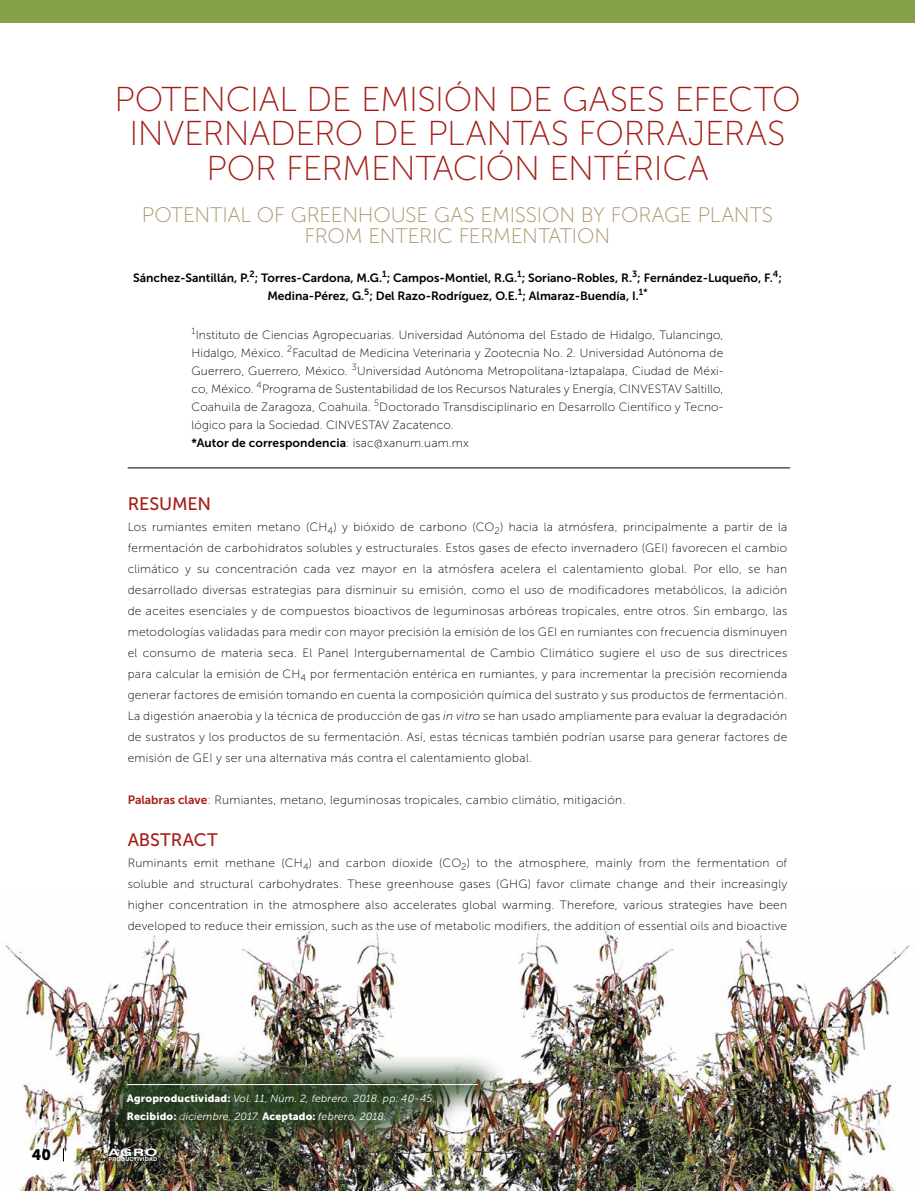
<style>
.page{position:relative;width:915px;height:1191px;background:#fff}
.page>*{position:absolute;margin:0;border:0;box-sizing:border-box;transform-origin:0 0}
.t1{font:34.5px/34.5px "Museo Sans 100";letter-spacing:-.01em;color:#a51d17;text-align:center}
.t2{font:21px/21px "Museo Sans 100";letter-spacing:-.01em;color:#a99165;text-align:center}
.t3{font:18px "Museo Sans 500";letter-spacing:-.005em;color:#a51d17}
.t4{font:15px "Museo Sans 900";color:#000}
.t5{font:12px/21px "Museo Sans 100";letter-spacing:.02em;color:#000;text-align:justify}
.t6{font:12px/18px "Museo Sans 700";color:#000;text-align:center}
.t7{font:italic 10.5px/18px "Museo Sans 300";letter-spacing:.01em;color:#fff}
.t8{font:700 10.35px "Swiss 721 BT";color:#fff;scale:1.52 1}
.t9{font:9px "Museo Sans 100";color:#000}
.t10{font:700 5.4px "Swiss 721 BT";letter-spacing:.03em;color:#fff}
.s1{font-family:"Museo Sans 100"}
.s2{font-style:italic}
.s3{font-family:"Museo Sans 700";color:#a51d17}
.s4{font-family:"Museo Sans 900";font-style:normal}
</style>
<div class="page">
<img style="left:5px;top:927px;width:905px;height:264px">
<div style="left:96px;top:1052px;width:412px;height:100px;background:#203d1e;opacity:.85"></div>
<hr style="left:127px;top:1084px;width:351px;height:1px;background:#fff">
<div style="left:0;top:0;width:914px;height:23px;background:#83a247"></div>
<hr style="left:128px;top:467px;width:661px;height:1px;background:#000">
<svg style="left:63px;top:1148px;width:1px;height:13px"></svg>
<h1 class="t1" style="left:114px;top:82px;width:687px">POTENCIAL DE EMISIÓN DE GASES EFECTO<br>INVERNADERO DE PLANTAS FORRAJERAS<br>POR FERMENTACIÓN ENTÉRICA</h1>
<h2 class="t2" style="left:142px;top:204px;width:632px">POTENTIAL OF GREENHOUSE GAS EMISSION BY FORAGE PLANTS<br>FROM ENTERIC FERMENTATION</h2>
<p class="t6" style="left:133px;top:269px;width:650px">Sánchez-Santillán, P.<sup>2</sup>; Torres-Cardona, M.G.<sup>1</sup>; Campos-Montiel, R.G.<sup>1</sup>; Soriano-Robles, R.<sup>3</sup>; Fernández-Luqueño, F.<sup>4</sup>;<br>Medina-Pérez, G.<sup>5</sup>; Del Razo-Rodríguez, O.E.<sup>1</sup>; Almaraz-Buendía, I.<sup>1*</sup></p>
<p class="t9" style="left:191px;top:326px;width:5px">1</p>
<p class="t5" style="left:191px;top:326px;width:533px;line-height:18px;text-indent:4px">Instituto de Ciencias Agropecuarias. Universidad Autónoma del Estado de Hidalgo, Tulancingo, Hidalgo, México. <sup>2</sup>Facultad de Medicina Veterinaria y Zootecnia No. 2. Universidad Autónoma de Guerrero, Guerrero, México. <sup>3</sup>Universidad Autónoma Metropolitana-Iztapalapa, Ciudad de Méxi&shy;co, México. <sup>4</sup>Programa de Sustentabilidad de los Recursos Naturales y Energía, CINVESTAV Saltillo, Coahuila de Zaragoza, Coahuila. <sup>5</sup>Doctorado Transdisciplinario en Desarrollo Científico y Tecno&shy;lógico para la Sociedad. CINVESTAV Zacatenco.</p>
<p class="t6" style="left:191px;top:434px;width:279px">*Autor de correspondencia<span class="s1">: isac@xanum.uam.mx</span></p>
<h3 class="t3" style="left:128px;top:494px;width:85px">RESUMEN</h3>
<p class="t5" style="left:128px;top:516px;width:661px">Los rumiantes emiten metano (CH<sub>4</sub>) y bióxido de carbono (CO<sub>2</sub>) hacia la atmósfera, principalmente a partir de la fermentación de carbohidratos solubles y estructurales. Estos gases de efecto invernadero (GEI) favorecen el cambio climático y su concentración cada vez mayor en la atmósfera acelera el calentamiento global. Por ello, se han desarrollado diversas estrategias para disminuir su emisión, como el uso de modificadores metabólicos, la adición de aceites esenciales y de compuestos bioactivos de leguminosas arbóreas tropicales, entre otros. Sin embargo, las metodologías validadas para medir con mayor precisión la emisión de los GEI en rumiantes con frecuencia disminuyen el consumo de materia seca. El Panel Intergubernamental de Cambio Climático sugiere el uso de sus directrices para calcular la emisión de CH<sub>4</sub> por fermentación entérica en rumiantes, y para incrementar la precisión recomienda generar factores de emisión tomando en cuenta la composición química del sustrato y sus productos de fermentación.<br>La digestión anaerobia y la técnica de producción de gas <span class="s2">in vitro</span> se han usado ampliamente para evaluar la degradación de sustratos y los productos de su fermentación. Así, estas técnicas también podrían usarse para generar factores de emisión de GEI y ser una alternativa más contra el calentamiento global.</p>
<p class="t5" style="left:128px;top:789px;width:499px"><span class="s3">Palabras clave</span>: Rumiantes, metano, leguminosas tropicales, cambio climátio, mitigación.</p>
<h3 class="t3" style="left:128px;top:830px;width:92px">ABSTRACT</h3>
<p class="t5" style="left:128px;top:852px;width:661px">Ruminants emit methane (CH<sub>4</sub>) and carbon dioxide (CO<sub>2</sub>) to the atmosphere, mainly from the fermentation of soluble and structural carbohydrates. These greenhouse gases (GHG) favor climate change and their increasingly higher concentration in the atmosphere also accelerates global warming. Therefore, various strategies have been developed to reduce their emission, such as the use of metabolic modifiers, the addition of essential oils and bioactive</p>
<p class="t4" style="left:32px;top:1146px;width:21px">40</p>
<p class="t7" style="left:127px;top:1089px;width:310px"><span class="s4">Agroproductividad:</span> Vol. 11, Núm. 2, febrero. 2018. pp: 40-45.<br><span class="s4">Recibido:</span> <span class="s1">d</span>iciembre, 2017. <span class="s4">Aceptado:</span> febrero, 2018.</p>
<p class="t8" style="left:108px;top:1145px;width:34px">AGRO</p>
<p class="t10" style="left:108px;top:1155px;width:50px">PRODUCTIVIDAD</p>
</div>
